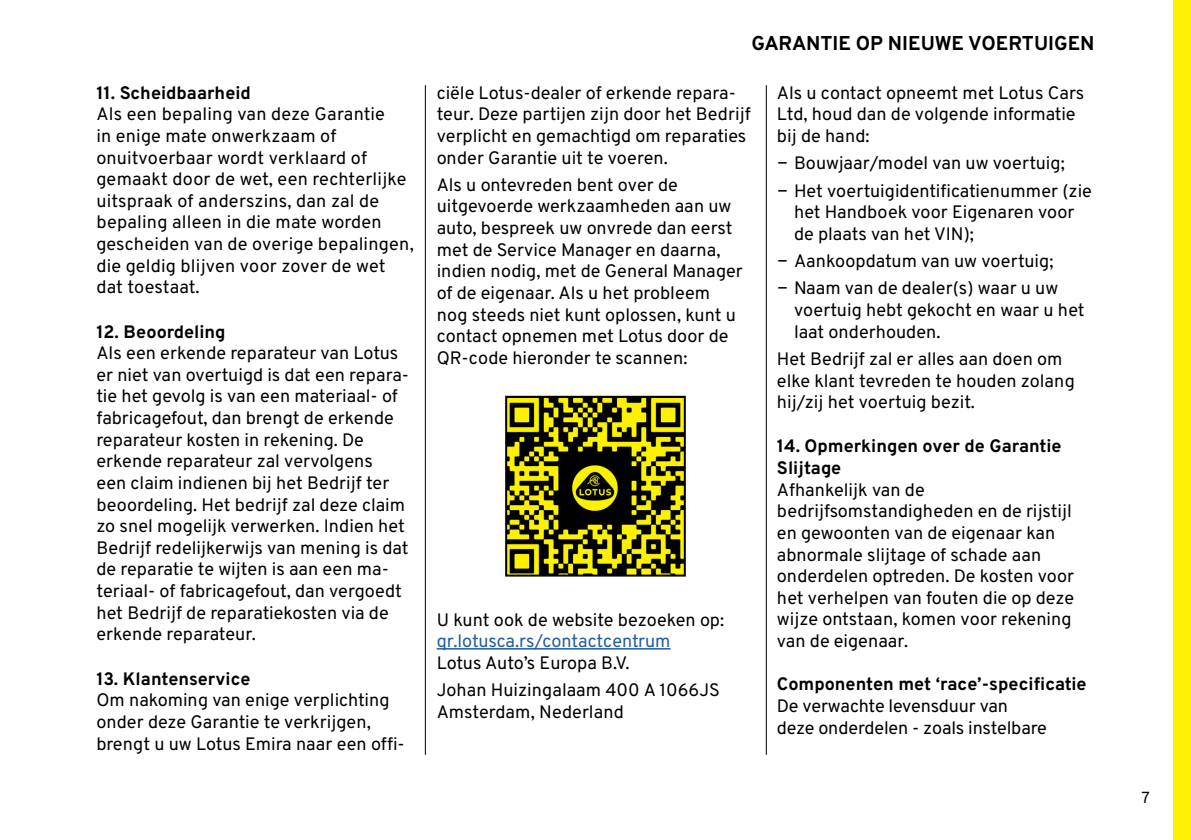
<style>
.page{position:relative;width:1191px;height:840px;background:#fff}
.page>*{position:absolute;margin:0;border:0;box-sizing:border-box;transform-origin:0 0}
.t1{font:700 20px "Overpass";color:#000}
.t2{font:18px/21.6px "Overpass";color:#000}
.t3{font:700 18px/21.6px "Overpass";color:#000}
.t4{font:18px "Overpass";letter-spacing:-.01em;color:#215e9e}
.t5{font:16px "Overpass";color:#000}
</style>
<div class="page">
<hr style="left:425px;top:85px;width:1px;height:669px;background:#000">
<hr style="left:766px;top:85px;width:1px;height:669px;background:#000">
<div style="left:1174px;top:0;width:17px;height:839px;background:#fff200"></div>
<hr style="left:437px;top:647px;width:233px;height:2px;background:#215e9e">
<img style="left:508px;top:398px;width:175px;height:175px">
<div style="left:505px;top:395px;width:181px;height:181px;border:2px solid #000"></div>
<p class="t3" style="left:96px;top:81px;width:156px">11. Scheidbaarheid</p>
<p class="t2" style="left:96px;top:102px;width:319px">Als een bepaling van deze Garantie<br>in enige mate onwerkzaam of onuitvoerbaar wordt verklaard of gemaakt door de wet, een rechterlijke uitspraak of anderszins, dan zal de bepaling alleen in die mate worden gescheiden van de overige bepalingen, die geldig blijven voor zover de wet dat toestaat.</p>
<p class="t3" style="left:96px;top:319px;width:131px">12. Beoordeling</p>
<p class="t2" style="left:96px;top:341px;width:314px">Als een erkende reparateur van Lotus er niet van overtuigd is dat een repara&shy;tie het gevolg is van een materiaal- of fabricagefout, dan brengt de erkende reparateur kosten in rekening. De erkende reparateur zal vervolgens<br>een claim indienen bij het Bedrijf ter beoordeling. Het bedrijf zal deze claim zo snel mogelijk verwerken. Indien het Bedrijf redelijkerwijs van mening is dat de reparatie te wijten is aan een ma&shy;teriaal- of fabricagefout, dan vergoedt het Bedrijf de reparatiekosten via de erkende reparateur.</p>
<p class="t3" style="left:96px;top:666px;width:155px">13. Klantenservice</p>
<p class="t2" style="left:96px;top:688px;width:310px">Om nakoming van enige verplichting onder deze Garantie te verkrijgen, brengt u uw Lotus Emira naar een offi-</p>
<p class="t1" style="left:751px;top:27px;width:344px">GARANTIE OP NIEUWE VOERTUIGEN</p>
<p class="t2" style="left:437px;top:81px;width:315px">ciële Lotus-dealer of erkende repara&shy;teur. Deze partijen zijn door het Bedrijf verplicht en gemachtigd om reparaties onder Garantie uit te voeren.</p>
<p class="t2" style="left:437px;top:173px;width:308px">Als u ontevreden bent over de uitgevoerde werkzaamheden aan uw auto, bespreek uw onvrede dan eerst met de Service Manager en daarna, indien nodig, met de General Manager of de eigenaar. Als u het probleem nog steeds niet kunt oplossen, kunt u contact opnemen met Lotus door de QR-code hieronder te scannen:</p>
<p class="t2" style="left:437px;top:607px;width:289px">U kunt ook de website bezoeken op:</p>
<p class="t4" style="left:437px;top:626px;width:235px">qr.lotusca.rs/contactcentrum</p>
<p class="t2" style="left:437px;top:647px;width:285px;line-height:27.2px">Lotus Auto’s Europa B.V.<br>Johan Huizingalaam 400 A 1066JS</p>
<p class="t2" style="left:437px;top:699px;width:189px">Amsterdam, Nederland</p>
<p class="t2" style="left:777px;top:81px;width:309px">Als u contact opneemt met Lotus Cars<br>Ltd, houd dan de volgende informatie bij de hand:</p>
<p class="t2" style="left:777px;top:148px;width:316px;line-height:27.2px">− Bouwjaar/model van uw voertuig;<br>− Het voertuigidentificatienummer (zie</p>
<p class="t2" style="left:794px;top:200px;width:282px">het Handboek voor Eigenaren voor de plaats van het VIN);</p>
<p class="t2" style="left:777px;top:246px;width:283px;line-height:27.2px">− Aankoopdatum van uw voertuig; − Naam van de dealer(s) waar u uw</p>
<p class="t2" style="left:794px;top:298px;width:292px">voertuig hebt gekocht en waar u het laat onderhouden.</p>
<p class="t2" style="left:777px;top:347px;width:299px">Het Bedrijf zal er alles aan doen om elke klant tevreden te houden zolang hij/zij het voertuig bezit.</p>
<p class="t3" style="left:777px;top:434px;width:286px">14. Opmerkingen over de Garantie<br>Slijtage</p>
<p class="t2" style="left:777px;top:477px;width:299px">Afhankelijk van de bedrijfsomstandigheden en de rijstijl en gewoonten van de eigenaar kan abnormale slijtage of schade aan onderdelen optreden. De kosten voor het verhelpen van fouten die op deze wijze ontstaan, komen voor rekening van de eigenaar.</p>
<p class="t3" style="left:777px;top:672px;width:311px">Componenten met ‘race’-specificatie</p>
<p class="t2" style="left:777px;top:693px;width:271px">De verwachte levensduur van deze onderdelen - zoals instelbare</p>
<p class="t5" style="left:1141px;top:784px;width:10px">7</p>
</div>
